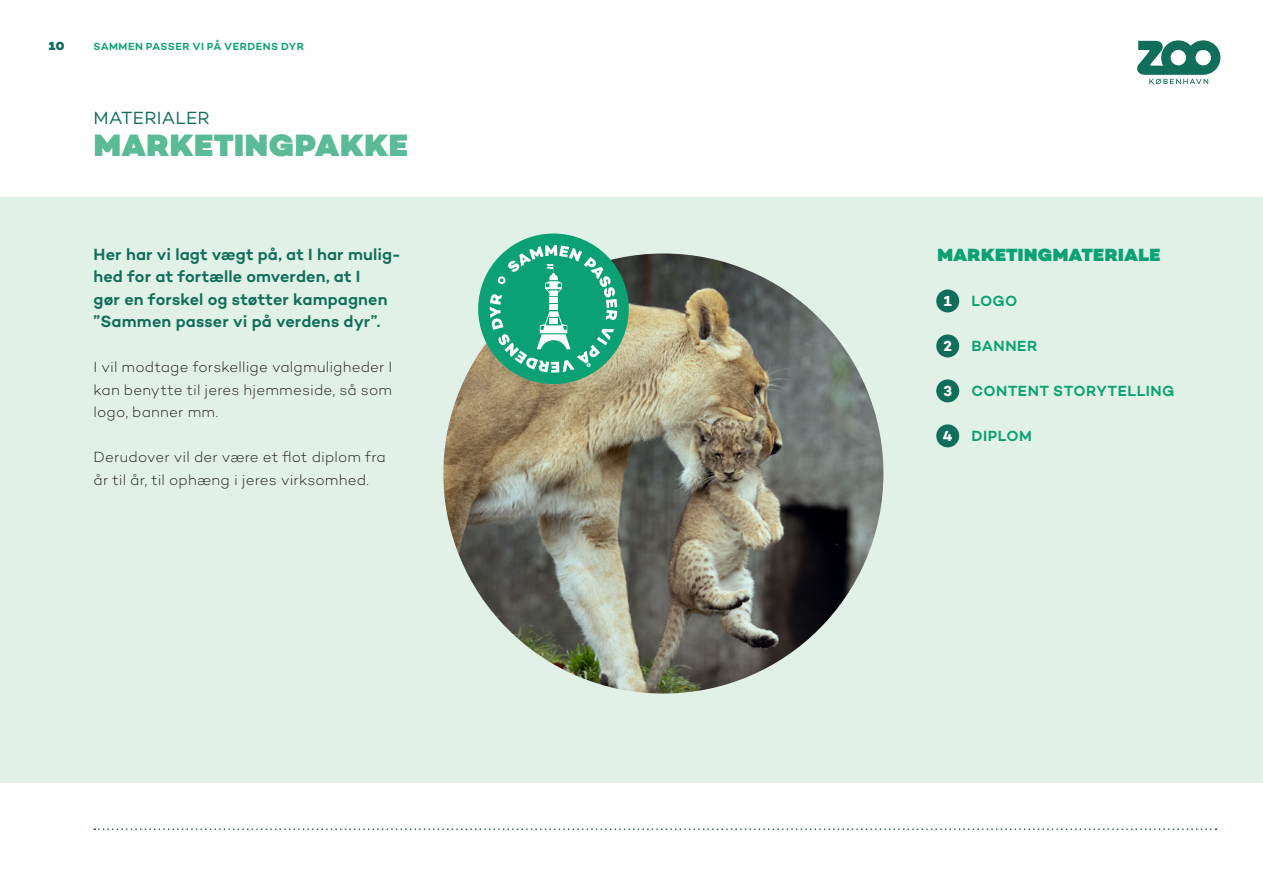
<style>
.page{position:relative;width:1263px;height:893px;background:#fff}
.page>*{position:absolute;margin:0;border:0;box-sizing:border-box;transform-origin:0 0}
.Rubrik{font:900 31.5px "Campton";letter-spacing:.015em;color:#5abb96}
.Brød_10_15{font:900 18px "Campton";letter-spacing:.015em;color:#0ba175}
.Rubrik-2{font:18px "Campton";letter-spacing:.01em;color:#116e5b}
.ML{font:600 16.5px/22.5px "Campton";letter-spacing:.005em;color:#116e5b}
.Brød_10_15-2{font:300 15px/22.5px "Campton";letter-spacing:.01em;color:#231f20;text-align:justify}
.Brød_10_15-3{font:600 15px "Campton";letter-spacing:.025em;color:#0ba175}
.ML-2{font:700 14.85px "Campton";color:#fff}
.t1{font:900 12px "Campton";color:#116e5b}
.t2{font:600 10.5px "Campton";letter-spacing:.045em;color:#0ba175}
</style>
<div class="page">
<div style="left:0;top:197px;width:1263px;height:585px;background:#e2f1e7"></div>
<img style="left:443px;top:253px;width:440px;height:441px;border-radius:220px">
<div style="left:936px;top:289px;width:23px;height:23px;background:#116e5b;border-radius:50%"></div>
<div style="left:936px;top:334px;width:23px;height:23px;background:#116e5b;border-radius:50%"></div>
<div style="left:936px;top:379px;width:23px;height:23px;background:#116e5b;border-radius:50%"></div>
<div style="left:936px;top:424px;width:23px;height:23px;background:#116e5b;border-radius:50%"></div>
<svg style="left:1137px;top:40px;width:83px;height:44px"></svg>
<svg style="left:94px;top:828px;width:1122px;height:2px"></svg>
<div style="left:478px;top:233px;width:151px;height:151px;background:#0ba175;border-radius:50%"></div>
<svg style="left:490px;top:245px;width:127px;height:128px"></svg>
<p class="t1" style="left:49px;top:38px;width:17px">10</p>
<p class="t2" style="left:94px;top:39px;width:212px">SAMMEN PASSER VI PÅ VERDENS DYR</p>
<p class="Rubrik-2" style="left:94px;top:107px;width:118px">MATERIALER</p>
<p class="Rubrik" style="left:94px;top:125px;width:316px">MARKETINGPAKKE</p>
<p class="ML" style="left:94px;top:243px;width:309px">Her har vi lagt vægt på, at I har mulig-</p>
<p class="ML" style="left:94px;top:265px;width:296px">hed for at fortælle omverden, at I gør en forskel og støtter kampagnen ”Sammen passer vi på verdens dyr”.</p>
<p class="Brød_10_15-2" style="left:94px;top:356px;width:300px">I vil modtage forskellige valgmuligheder I kan benytte til jeres hjemmeside, så som logo, banner mm.</p>
<p class="Brød_10_15-2" style="left:94px;top:446px;width:294px">Derudover vil der være et flot diplom fra år til år, til ophæng i jeres virksomhed.</p>
<p class="Brød_10_15" style="left:937px;top:243px;width:224px">MARKETINGMATERIALE</p>
<p class="Brød_10_15-3" style="left:971px;top:291px;width:48px">LOGO</p>
<p class="Brød_10_15-3" style="left:971px;top:336px;width:68px">BANNER</p>
<p class="Brød_10_15-3" style="left:971px;top:381px;width:205px">CONTENT STORYTELLING</p>
<p class="Brød_10_15-3" style="left:971px;top:426px;width:62px">DIPLOM</p>
<p class="ML-2" style="left:944px;top:291px;width:9px">1</p>
<p class="ML-2" style="left:943px;top:336px;width:10px">2</p>
<p class="ML-2" style="left:943px;top:381px;width:10px">3</p>
<p class="ML-2" style="left:943px;top:426px;width:11px">4</p>
</div>
